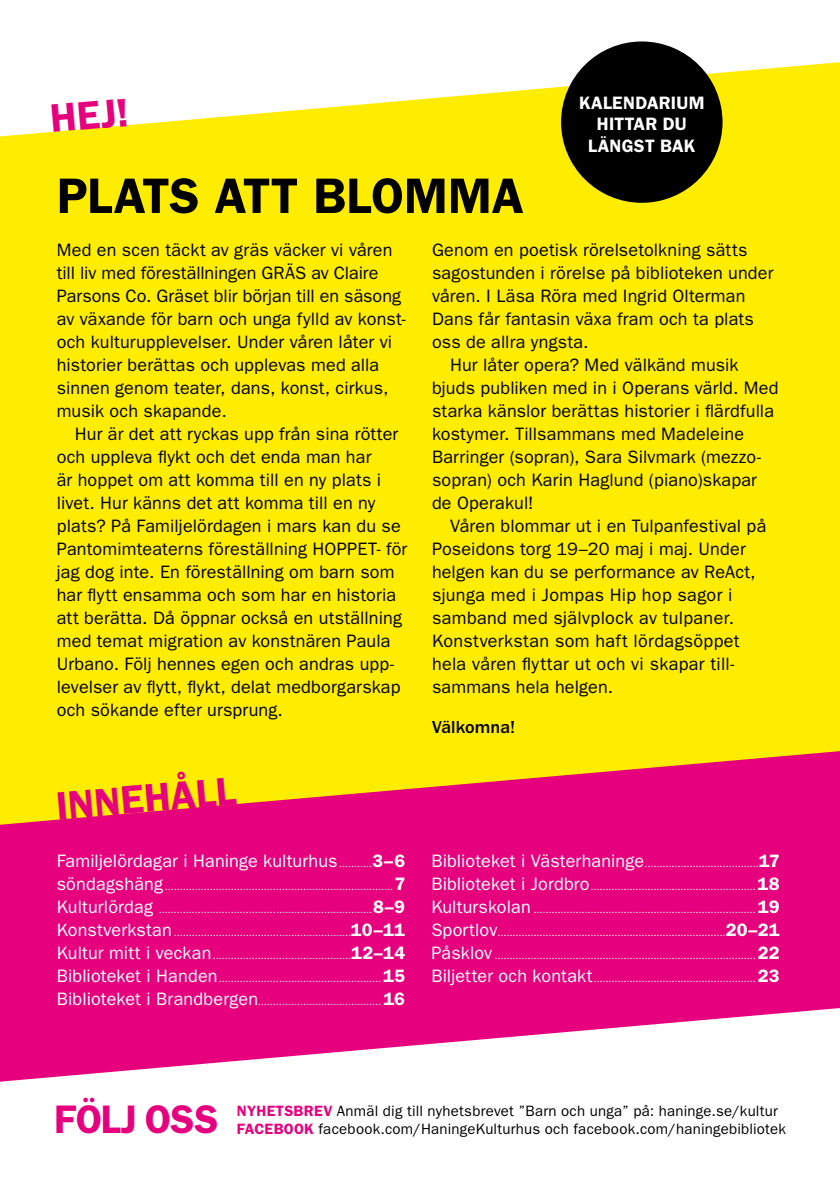
<style>
.page{position:relative;width:840px;height:1191px;background:#fff}
.page>*{position:absolute;margin:0;border:0;box-sizing:border-box;transform-origin:0 0}
.t1{font:600 50px "ITC Franklin Gothic Std";letter-spacing:-.005em;color:#000}
.t2{font:600 40px "ITC Franklin Gothic Std";letter-spacing:-.005em;color:#e6007d}
.t3{font:18px/23px "ITC Franklin Gothic Std";letter-spacing:.01em;color:#000}
.t4{font:18px "ITC Franklin Gothic Std";letter-spacing:.005em;color:#fff}
.t5{font:600 18px/21.6px "ITC Franklin Gothic Std";letter-spacing:.015em;color:#fff;text-align:center}
.t6{font:500 18px "ITC Franklin Gothic Std";letter-spacing:.005em;color:#000}
.t7{font:15px/18px "ITC Franklin Gothic Std";letter-spacing:.015em;color:#000}
.t8{font:10px "ITC Franklin Gothic Std";color:#fff}
.s1{font-size:10px}
.s2{font-weight:600}
.s3{font-size:18px}
.s4{font-weight:600;font-size:18px}
.s5{font-weight:600;color:#e6007d}
</style>
<div class="page">
<div style="left:0;top:691px;width:839px;height:500px;background:#e6007d"></div>
<svg style="left:0;top:1008px;width:839px;height:183px;fill:#fff"></svg>
<div style="left:0;top:0;width:839px;height:719px;background:#ffed00"></div>
<svg style="left:0;top:719px;width:839px;height:105px;fill:#ffed00"></svg>
<svg style="left:0;top:0;width:839px;height:136px;fill:#fff"></svg>
<svg style="left:839px;top:62px;width:1px;height:74px"></svg>
<div style="left:560px;top:41px;width:162px;height:162px;background:#000;border-radius:50%"></div>
<h2 class="t2" style="left:48px;top:95px;width:80px;rotate:-5deg">HEJ!</h2>
<h1 class="t1" style="left:57px;top:166px;width:468px">PLATS ATT BLOMMA</h1>
<p class="t5" style="left:578px;top:92px;width:127px">KALENDARIUM<br>HITTAR DU<br>LÄNGST BAK</p>
<p class="t3" style="left:57px;top:239px;width:350px">Med en scen täckt av gräs väcker vi våren till liv med föreställningen GRÄS av Claire Parsons Co. Gräset blir början till en säsong av växande för barn och unga fylld av konst&shy;och kulturupplevelser. Under våren låter vi historier berättas och upplevas med alla sinnen genom teater, dans, konst, cirkus, musik och skapande.</p>
<p class="t3" style="left:57px;top:423px;width:352px;text-indent:18px">Hur är det att ryckas upp från sina rötter och uppleva flykt och det enda man har<br>är hoppet om att komma till en ny plats i livet. Hur känns det att komma till en ny plats? På Familjelördagen i mars kan du se Pantomimteaterns föreställning HOPPET- för jag dog inte. En föreställning om barn som har flytt ensamma och som har en historia att berätta. Då öppnar också en utställning med temat migration av konstnären Paula Urbano. Följ hennes egen och andras upp&shy;levelser av flytt, flykt, delat medborgarskap och sökande efter ursprung.</p>
<h2 class="t2" style="left:54px;top:782px;width:182px;rotate:-5deg">INNEHÅLL</h2>
<p class="t4" style="left:57px;top:850px;width:349px">Familjelördagar i Haninge kulturhus<span class="s1">...........</span><span class="s2">3–6</span></p>
<p class="t8" style="left:57px;top:880px;width:349px"><span class="s3">söndagshäng</span> ............................................................................<span class="s4">7</span></p>
<p class="t8" style="left:57px;top:903px;width:349px"><span class="s3">Kulturlördag</span> .......................................................................<span class="s4">8–9</span></p>
<p class="t8" style="left:57px;top:926px;width:349px"><span class="s3">Konstverkstan</span> ...........................................................<span class="s4">10–11</span></p>
<p class="t8" style="left:57px;top:949px;width:350px"><span class="s3">Kultur mitt i veckan</span>..............................................<span class="s4">12–14</span></p>
<p class="t8" style="left:57px;top:972px;width:350px"><span class="s3">Biblioteket i Handen</span>...................................................... <span class="s4">15</span></p>
<p class="t8" style="left:57px;top:995px;width:349px"><span class="s3">Biblioteket i Brandbergen</span>......................................... <span class="s4">16</span></p>
<p class="t3" style="left:432px;top:239px;width:317px">Genom en poetisk rörelsetolkning sätts</p>
<p class="t3" style="left:432px;top:262px;width:343px">sagostunden i rörelse på biblioteken under</p>
<p class="t3" style="left:432px;top:285px;width:315px">våren. I Läsa Röra med Ingrid Olterman</p>
<p class="t3" style="left:432px;top:308px;width:323px">Dans får fantasin växa fram och ta plats</p>
<p class="t3" style="left:432px;top:331px;width:158px">oss de allra yngsta.</p>
<p class="t3" style="left:450px;top:354px;width:290px">Hur låter opera? Med välkänd musik</p>
<p class="t3" style="left:432px;top:377px;width:348px">bjuds publiken med in i Operans värld. Med</p>
<p class="t3" style="left:432px;top:400px;width:343px">starka känslor berättas historier i flärdfulla</p>
<p class="t3" style="left:432px;top:423px;width:313px">kostymer. Tillsammans med Madeleine</p>
<p class="t3" style="left:432px;top:446px;width:330px">Barringer (sopran), Sara Silvmark (mezzo-</p>
<p class="t3" style="left:432px;top:469px;width:326px">sopran) och Karin Haglund (piano)skapar</p>
<p class="t3" style="left:432px;top:492px;width:103px">de Operakul!</p>
<p class="t3" style="left:450px;top:515px;width:318px">Våren blommar ut i en Tulpanfestival på</p>
<p class="t3" style="left:432px;top:538px;width:315px">Poseidons torg 19–20 maj i maj. Under</p>
<p class="t3" style="left:432px;top:561px;width:325px">helgen kan du se performance av ReAct,</p>
<p class="t3" style="left:432px;top:584px;width:302px">sjunga med i Jompas Hip hop sagor i</p>
<p class="t3" style="left:432px;top:607px;width:303px">samband med självplock av tulpaner.</p>
<p class="t3" style="left:432px;top:630px;width:309px">Konstverkstan som haft lördagsöppet</p>
<p class="t3" style="left:432px;top:653px;width:304px">hela våren flyttar ut och vi skapar till-</p>
<p class="t3" style="left:432px;top:676px;width:182px">sammans hela helgen.</p>
<p class="t6" style="left:432px;top:717px;width:84px">Välkomna!</p>
<p class="t8" style="left:431px;top:857px;width:350px"><span class="s3">Biblioteket i Västerhaninge</span>......................................<span class="s4">17</span></p>
<p class="t8" style="left:431px;top:880px;width:349px"><span class="s3">Biblioteket i Jordbro</span>....................................................... <span class="s4">18</span></p>
<p class="t8" style="left:431px;top:903px;width:350px"><span class="s3">Kulturskolan</span> .......................................................................... <span class="s4">19</span></p>
<p class="t8" style="left:431px;top:926px;width:349px"><span class="s3">Sportlov</span>............................................................................<span class="s4">20–21</span></p>
<p class="t8" style="left:431px;top:949px;width:350px"><span class="s3">Påsklov</span> ....................................................................................... <span class="s4">22</span></p>
<p class="t8" style="left:431px;top:972px;width:349px"><span class="s3">Biljetter och kontakt</span>...................................................... <span class="s4">23</span></p>
<h2 class="t2" style="left:54px;top:1096px;width:166px">FÖLJ OSS</h2>
<p class="t7" style="left:237px;top:1101px;width:550px"><span class="s5">NYHETSBREV</span> Anmäl dig till nyhetsbrevet ”Barn och unga” på: haninge.se/kultur<br><span class="s5">FACEBOOK</span> facebook.com/HaningeKulturhus och facebook.com/haningebibliotek</p>
</div>
